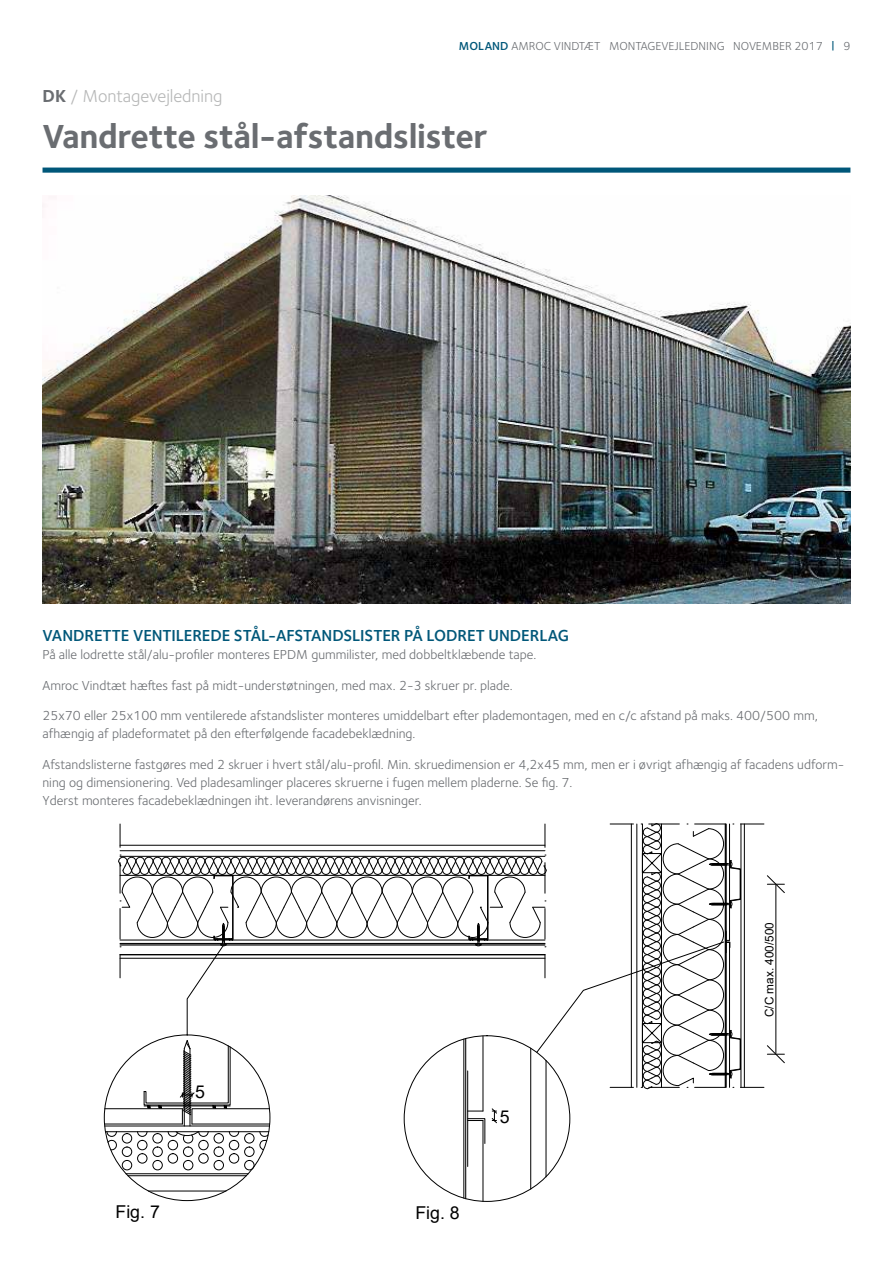
<style>
.page{position:relative;width:893px;height:1263px;background:#fff}
.page>*{position:absolute;margin:0;border:0;box-sizing:border-box;transform-origin:0 0}
.t1{font:700 34.5px "Foundry Sterling";letter-spacing:-.01em;color:#6a6d71}
.t2{font:18px "Foundry Sterling";letter-spacing:-.005em;color:#b6b7b7}
.t3{font:17.7px "Arial";color:#000}
.t4{font:600 16.5px "Foundry Sterling";letter-spacing:-.005em;color:#005779}
.t5{font:13.5px/18px "Foundry Sterling";color:#6a6d71}
.t6{font:12px "Foundry Sterling";color:#6a6d71}
.t7{font:11.85px "Arial";color:#000}
.s1{font-weight:700;color:#6a6d71}
.s2{font-weight:600;color:#005779}
.s3{font-weight:500;color:#005779}
</style>
<div class="page">
<div style="left:43px;top:168px;width:807px;height:5px;background:#005779"></div>
<img style="left:43px;top:196px;width:807px;height:408px">
<hr style="left:464px;top:1039px;width:1px;height:159px;background:#000">
<hr style="left:465px;top:1038px;width:1px;height:161px;background:#000">
<hr style="left:483px;top:1120px;width:1px;height:81px;background:#000">
<hr style="left:530px;top:1048px;width:1px;height:141px;background:#000">
<hr style="left:546px;top:1060px;width:1px;height:117px;background:#000">
<hr style="left:467px;top:1071px;width:1px;height:95px;background:#000">
<hr style="left:105px;top:1124px;width:77px;height:1px;background:#000">
<hr style="left:105px;top:1126px;width:165px;height:1px;background:#000">
<hr style="left:105px;top:1131px;width:164px;height:1px;background:#000">
<hr style="left:128px;top:1175px;width:118px;height:1px;background:#000">
<hr style="left:126px;top:1173px;width:122px;height:1px;background:#000">
<hr style="left:148px;top:1191px;width:78px;height:1px;background:#000">
<hr style="left:105px;top:1108px;width:77px;height:1px;background:#000">
<div style="left:183px;top:1160px;width:10px;height:10px;border:1px solid #000;border-radius:50%"></div>
<div style="left:183px;top:1147px;width:10px;height:9px;border:1px solid #000;border-radius:50%"></div>
<div style="left:168px;top:1153px;width:10px;height:10px;border:1px solid #000;border-radius:50%"></div>
<div style="left:153px;top:1160px;width:9px;height:10px;border:1px solid #000;border-radius:50%"></div>
<div style="left:153px;top:1147px;width:9px;height:9px;border:1px solid #000;border-radius:50%"></div>
<div style="left:137px;top:1153px;width:10px;height:10px;border:1px solid #000;border-radius:50%"></div>
<div style="left:122px;top:1160px;width:10px;height:10px;border:1px solid #000;border-radius:50%"></div>
<div style="left:122px;top:1147px;width:10px;height:9px;border:1px solid #000;border-radius:50%"></div>
<div style="left:244px;top:1160px;width:10px;height:10px;border:1px solid #000;border-radius:50%"></div>
<div style="left:244px;top:1147px;width:10px;height:9px;border:1px solid #000;border-radius:50%"></div>
<div style="left:229px;top:1153px;width:10px;height:10px;border:1px solid #000;border-radius:50%"></div>
<div style="left:214px;top:1160px;width:10px;height:10px;border:1px solid #000;border-radius:50%"></div>
<div style="left:214px;top:1147px;width:10px;height:9px;border:1px solid #000;border-radius:50%"></div>
<div style="left:199px;top:1153px;width:9px;height:10px;border:1px solid #000;border-radius:50%"></div>
<svg style="left:107px;top:823px;width:678px;height:327px"></svg>
<h2 class="t2" style="left:43px;top:86px;width:181px"><span class="s1">DK</span> / Montagevejledning</h2>
<p class="t6" style="left:459px;top:39px;width:393px"><span class="s2">MOLAND</span> AMROC VINDTÆT MONTAGEVEJLEDNING NOVEMBER 2017 <span class="s3">|</span> 9</p>
<h1 class="t1" style="left:43px;top:116px;width:447px">Vandrette stål-afstandslister</h1>
<p class="t4" style="left:43px;top:626px;width:528px">VANDRETTE VENTILEREDE STÅL-AFSTANDSLISTER PÅ LODRET UNDERLAG</p>
<p class="t5" style="left:43px;top:645px;width:495px">På alle lodrette stål/alu-profiler monteres EPDM gummilister, med dobbeltklæbende tape.</p>
<p class="t5" style="left:43px;top:676px;width:472px">Amroc Vindtæt hæftes fast på midt-understøtningen, med max. 2-3 skruer pr. plade.</p>
<p class="t5" style="left:43px;top:707px;width:777px">25x70 eller 25x100 mm ventilerede afstandslister monteres umiddelbart efter plademontagen, med en c/c afstand på maks. 400/500 mm, afhængig af pladeformatet på den efterfølgende facadebeklædning.</p>
<p class="t5" style="left:43px;top:756px;width:803px">Afstandslisterne fastgøres med 2 skruer i hvert stål/alu-profil. Min. skruedimension er 4,2x45 mm, men er i øvrigt afhængig af facadens udform&shy;ning og dimensionering. Ved pladesamlinger placeres skruerne i fugen mellem pladerne. Se fig. 7.<br>Yderst monteres facadebeklædningen iht. leverandørens anvisninger.</p>
<h3 class="t3" style="left:195px;top:1079px;width:11px">5</h3>
<h3 class="t3" style="left:115px;top:1199px;width:46px">Fig. 7</h3>
<h3 class="t3" style="left:415px;top:1200px;width:46px">Fig. 8</h3>
<h3 class="t3" style="left:500px;top:1105px;width:11px">5</h3>
<p class="t7" style="left:761px;top:1017px;width:97px;rotate:-90deg">C/C max. 400/500</p>
</div>
